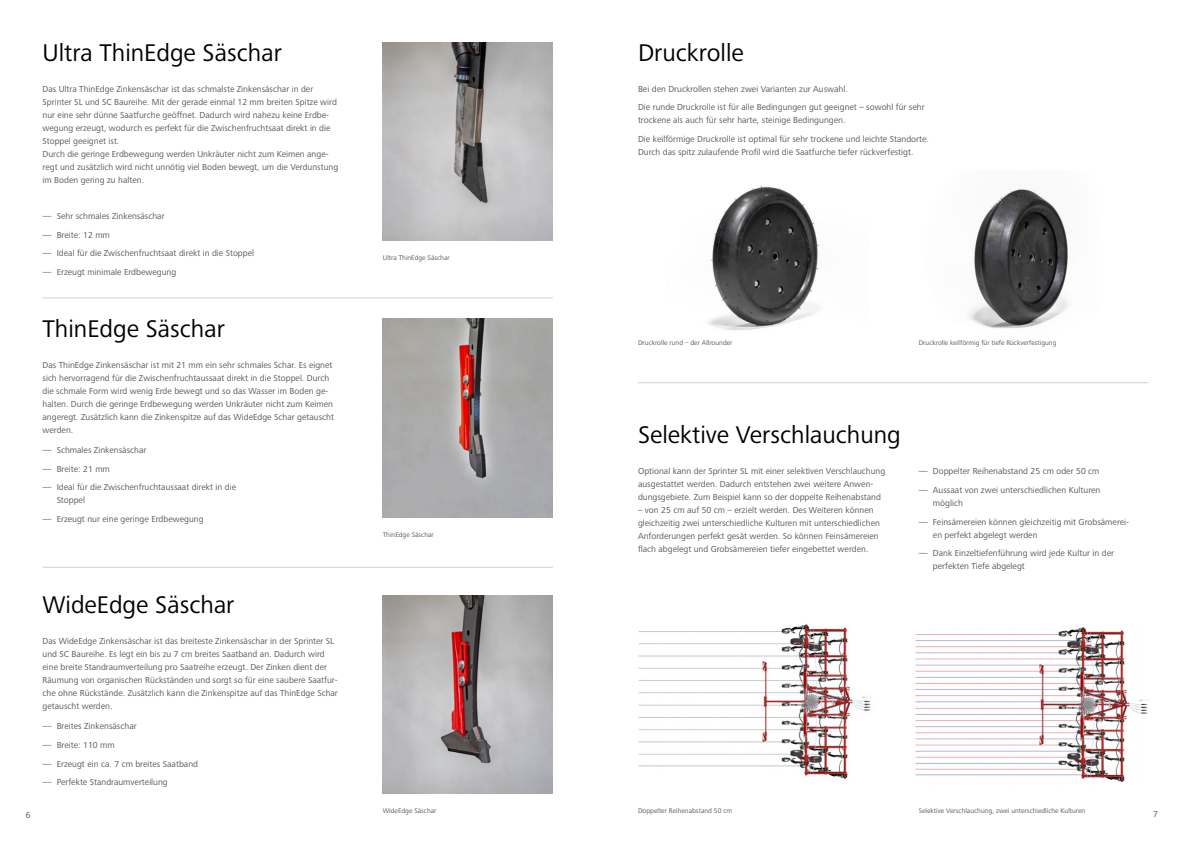
<style>
.page{position:relative;width:1191px;height:842px;background:#fff}
.page>*{position:absolute;margin:0;border:0;box-sizing:border-box;transform-origin:0 0}
.Head_Zusatzausstattung{font:25px "Frutiger Next LTW1 G";color:#000}
.t1{font:9px/13px "Frutiger Next LTW1 G";color:#575756}
.t2{font:7px "Frutiger Next LTW1 G";color:#575756}
</style>
<div class="page">
<hr style="left:43px;top:298px;width:510px;height:1px;background:#d0d0d0">
<hr style="left:638px;top:382px;width:510px;height:1px;background:#d0d0d0">
<hr style="left:43px;top:567px;width:510px;height:1px;background:#d0d0d0">
<img style="left:383px;top:595px;width:170px;height:199px">
<img style="left:708px;top:186px;width:360px;height:144px">
<img style="left:383px;top:43px;width:170px;height:198px">
<img style="left:383px;top:319px;width:170px;height:198px">
<img style="left:915px;top:627px;width:233px;height:156px">
<img style="left:638px;top:624px;width:233px;height:155px">
<p class="Head_Zusatzausstattung" style="left:43px;top:38px;width:241px">Ultra ThinEdge Säschar</p>
<p class="t1" style="left:43px;top:82px;width:296px">Das Ultra ThinEdge Zinkensäschar ist das schmalste Zinkensäschar in der Sprinter SL und SC Baureihe. Mit der gerade einmal 12 mm breiten Spitze wird nur eine sehr dünne Saatfurche geöffnet. Dadurch wird nahezu keine Erdbe&shy;wegung erzeugt, wodurch es perfekt für die Zwischenfruchtsaat direkt in die Stoppel geeignet ist.</p>
<p class="t1" style="left:43px;top:147px;width:297px">Durch die geringe Erdbewegung werden Unkräuter nicht zum Keimen ange&shy;regt und zusätzlich wird nicht unnötig viel Boden bewegt, um die Verdunstung im Boden gering zu halten.</p>
<p class="t1" style="left:43px;top:210px;width:124px">― Sehr schmales Zinkensäschar</p>
<p class="t1" style="left:43px;top:229px;width:69px">― Breite: 12 mm</p>
<p class="t1" style="left:43px;top:247px;width:213px">― Ideal für die Zwischenfruchtsaat direkt in die Stoppel</p>
<p class="t1" style="left:43px;top:266px;width:135px">― Erzeugt minimale Erdbewegung</p>
<p class="Head_Zusatzausstattung" style="left:43px;top:314px;width:184px">ThinEdge Säschar</p>
<p class="t1" style="left:43px;top:359px;width:293px">Das ThinEdge Zinkensäschar ist mit 21 mm ein sehr schmales Schar. Es eignet sich hervorragend für die Zwischenfruchtaussaat direkt in die Stoppel. Durch die schmale Form wird wenig Erde bewegt und so das Wasser im Boden ge&shy;halten. Durch die geringe Erdbewegung werden Unkräuter nicht zum Keimen angeregt. Zusätzlich kann die Zinkenspitze auf das WideEdge Schar getauscht werden.</p>
<p class="t1" style="left:43px;top:444px;width:105px">― Schmales Zinkensäschar</p>
<p class="t1" style="left:43px;top:462px;width:69px">― Breite: 21 mm</p>
<p class="t1" style="left:57px;top:481px;width:181px;text-indent:-14px">― Ideal für die Zwischenfruchtaussaat direkt in die<br>Stoppel</p>
<p class="t1" style="left:43px;top:513px;width:163px">― Erzeugt nur eine geringe Erdbewegung</p>
<p class="Head_Zusatzausstattung" style="left:43px;top:591px;width:193px">WideEdge Säschar</p>
<p class="t1" style="left:43px;top:635px;width:297px">Das WideEdge Zinkensäschar ist das breiteste Zinkensäschar in der Sprinter SL und SC Baureihe. Es legt ein bis zu 7 cm breites Saatband an. Dadurch wird eine breite Standraumverteilung pro Saatreihe erzeugt. Der Zinken dient der Räumung von organischen Rückständen und sorgt so für eine saubere Saatfur&shy;che ohne Rückstände. Zusätzlich kann die Zinkenspitze auf das ThinEdge Schar getauscht werden.</p>
<p class="t1" style="left:43px;top:720px;width:96px">― Breites Zinkensäschar</p>
<p class="t1" style="left:43px;top:739px;width:74px">― Breite: 110 mm</p>
<p class="t1" style="left:43px;top:757px;width:157px">― Erzeugt ein ca. 7 cm breites Saatband</p>
<p class="t1" style="left:43px;top:776px;width:127px">― Perfekte Standraumverteilung</p>
<p class="t2" style="left:383px;top:254px;width:68px">Ultra ThinEdge Säschar</p>
<p class="t2" style="left:383px;top:530px;width:53px">ThinEdge Säschar</p>
<p class="Head_Zusatzausstattung" style="left:638px;top:38px;width:107px">Druckrolle</p>
<p class="t1" style="left:638px;top:82px;width:211px">Bei den Druckrollen stehen zwei Varianten zur Auswahl.</p>
<p class="t1" style="left:638px;top:101px;width:288px">Die runde Druckrolle ist für alle Bedingungen gut geeignet – sowohl für sehr trockene als auch für sehr harte, steinige Bedingungen.</p>
<p class="t1" style="left:638px;top:133px;width:292px">Die keilförmige Druckrolle ist optimal für sehr trockene und leichte Standorte.<br>Durch das spitz zulaufende Profil wird die Saatfurche tiefer rückverfestigt.</p>
<p class="t2" style="left:638px;top:339px;width:96px">Druckrolle rund – der Allrounder</p>
<p class="t2" style="left:918px;top:339px;width:139px">Druckrolle keilförmig für tiefe Rückverfestigung</p>
<p class="Head_Zusatzausstattung" style="left:638px;top:421px;width:264px">Selektive Verschlauchung</p>
<p class="t1" style="left:638px;top:465px;width:249px">Optional kann der Sprinter SL mit einer selektiven Verschlauchung ausgestattet werden. Dadurch entstehen zwei weitere Anwen&shy;dungsgebiete. Zum Beispiel kann so der doppelte Reihenabstand</p>
<p class="t1" style="left:638px;top:504px;width:243px">– von 25 cm auf 50 cm – erzielt werden. Des Weiteren können gleichzeitig zwei unterschiedliche Kulturen mit unterschiedlichen Anforderungen perfekt gesät werden. So können Feinsämereien flach abgelegt und Grobsämereien tiefer eingebettet werden.</p>
<p class="t1" style="left:918px;top:465px;width:182px">― Doppelter Reihenabstand 25 cm oder 50 cm</p>
<p class="t1" style="left:933px;top:484px;width:169px;text-indent:-14px">― Aussaat von zwei unterschiedlichen Kulturen möglich</p>
<p class="t1" style="left:933px;top:515px;width:198px;text-indent:-14px">― Feinsämereien können gleichzeitig mit Grobsämerei&shy;en perfekt abgelegt werden</p>
<p class="t1" style="left:933px;top:547px;width:183px;text-indent:-14px">― Dank Einzeltiefenführung wird jede Kultur in der perfekten Tiefe abgelegt</p>
<p class="t2" style="left:383px;top:807px;width:55px">WideEdge Säschar</p>
<p class="t2" style="left:638px;top:807px;width:96px">Doppelter Reihenabstand 50 cm</p>
<p class="t2" style="left:918px;top:807px;width:168px">Selektive Verschlauchung, zwei unterschiedliche Kulturen</p>
<p class="t1" style="left:26px;top:809px;width:6px">6</p>
<p class="t1" style="left:1153px;top:808px;width:6px">7</p>
</div>
